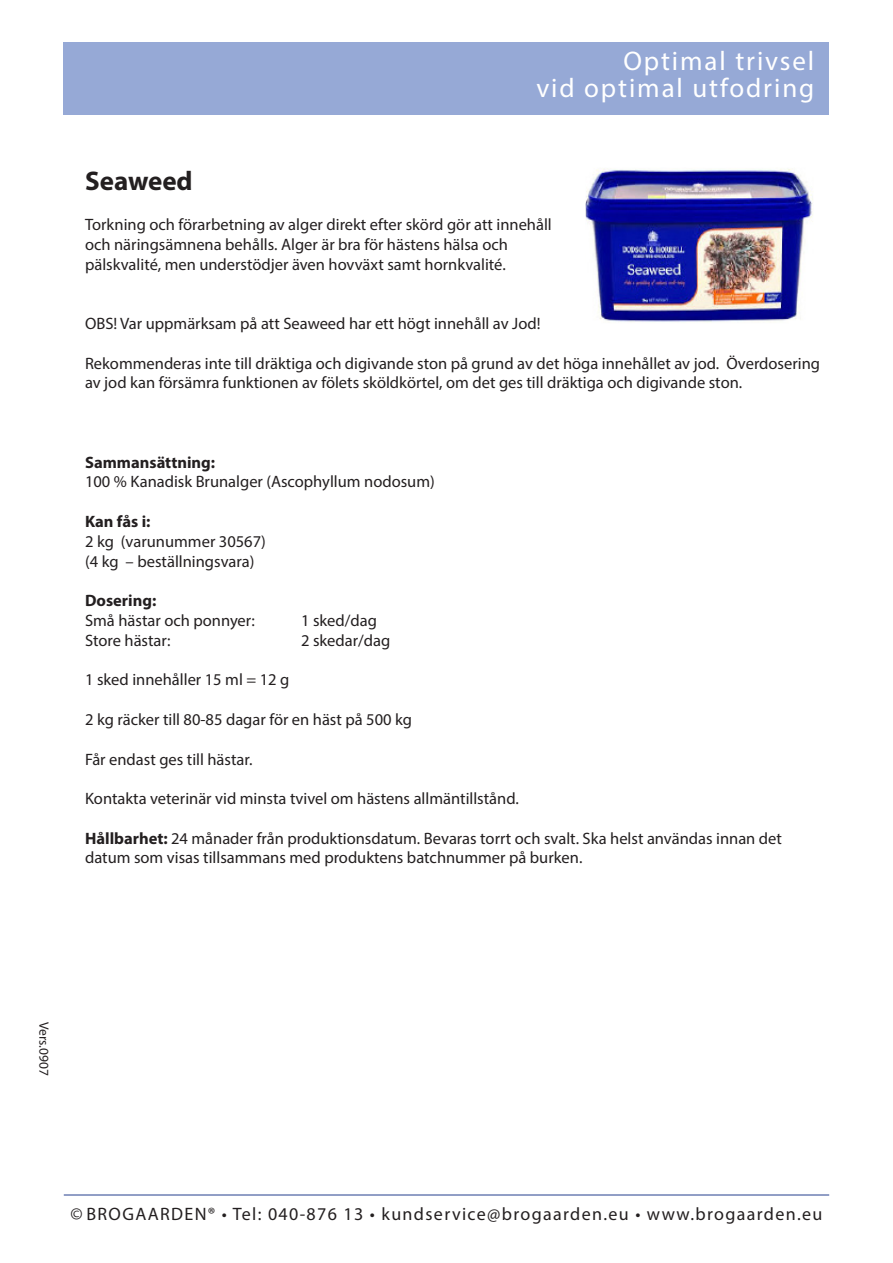
<style>
.page{position:relative;width:893px;height:1263px;background:#fff}
.page>*{position:absolute;margin:0;border:0;box-sizing:border-box;transform-origin:0 0}
.t1{font:27px/27px "Myriad Pro";letter-spacing:.07em;color:#fff;text-align:right}
.t2{font:700 27px "Myriad Pro";color:#231f20}
.t3{font:18px "Myriad Pro";letter-spacing:.075em;color:#231f20}
.t4{font:16.5px/19.8px "Myriad Pro";color:#231f20}
.t5{font:700 16.5px "Myriad Pro";color:#231f20}
.t6{font:13.5px "Myriad";color:#231f20}
.s1{font-weight:700}
</style>
<div class="page">
<div style="left:64px;top:43px;width:765px;height:72px;background:#96a9d6"></div>
<hr style="left:64px;top:1194px;width:765px;height:1px;background:#253f8e">
<img style="left:587px;top:169px;width:225px;height:153px">
<h1 class="t1" style="left:536px;top:47px;width:279px">Optimal trivsel<br>vid optimal utfodring</h1>
<p class="t2" style="left:85px;top:164px;width:109px">Seaweed</p>
<p class="t4" style="left:85px;top:214px;width:468px">Torkning och förarbetning av alger direkt efter skörd gör att innehåll och näringsämnena behålls. Alger är bra för hästens hälsa och</p>
<p class="t4" style="left:85px;top:254px;width:422px">pälskvalité, men understödjer även hovväxt samt hornkvalité.</p>
<p class="t4" style="left:85px;top:313px;width:457px">OBS! Var uppmärksam på att Seaweed har ett högt innehåll av Jod!</p>
<p class="t4" style="left:85px;top:353px;width:737px">Rekommenderas inte till dräktiga och digivande ston på grund av det höga innehållet av jod. Överdosering av jod kan försämra funktionen av fölets sköldkörtel, om det ges till dräktiga och digivande ston.</p>
<p class="t5" style="left:85px;top:451px;width:132px">Sammansättning:</p>
<p class="t4" style="left:85px;top:472px;width:351px">100 % Kanadisk Brunalger (Ascophyllum nodosum)</p>
<p class="t5" style="left:85px;top:511px;width:67px">Kan fås i:</p>
<p class="t4" style="left:85px;top:531px;width:182px">2 kg (varunummer 30567)</p>
<p class="t4" style="left:85px;top:551px;width:171px">(4 kg – beställningsvara)</p>
<p class="t5" style="left:85px;top:590px;width:73px">Dosering:</p>
<p class="t4" style="left:85px;top:610px;width:171px">Små hästar och ponnyer:</p>
<p class="t4" style="left:301px;top:610px;width:77px">1 sked/dag</p>
<p class="t4" style="left:85px;top:630px;width:87px">Store hästar:</p>
<p class="t4" style="left:301px;top:630px;width:91px">2 skedar/dag</p>
<p class="t4" style="left:85px;top:670px;width:206px">1 sked innehåller 15 ml = 12 g</p>
<p class="t4" style="left:85px;top:709px;width:329px">2 kg räcker till 80-85 dagar för en häst på 500 kg</p>
<p class="t4" style="left:85px;top:749px;width:169px">Får endast ges till hästar.</p>
<p class="t4" style="left:85px;top:788px;width:435px">Kontakta veterinär vid minsta tvivel om hästens allmäntillstånd.</p>
<p class="t4" style="left:85px;top:828px;width:698px"><span class="s1">Hållbarhet:</span> 24 månader från produktionsdatum. Bevaras torrt och svalt. Ska helst användas innan det</p>
<p class="t4" style="left:85px;top:848px;width:499px">datum som visas tillsammans med produktens batchnummer på burken.</p>
<p class="t6" style="left:51px;top:1022px;width:55px;rotate:90deg">Vers.0907</p>
<p class="t3" style="left:70px;top:1202px;width:754px">© BROGAARDEN® • Tel: 040-876 13 • kundservice@brogaarden.eu • www.brogaarden.eu</p>
</div>
